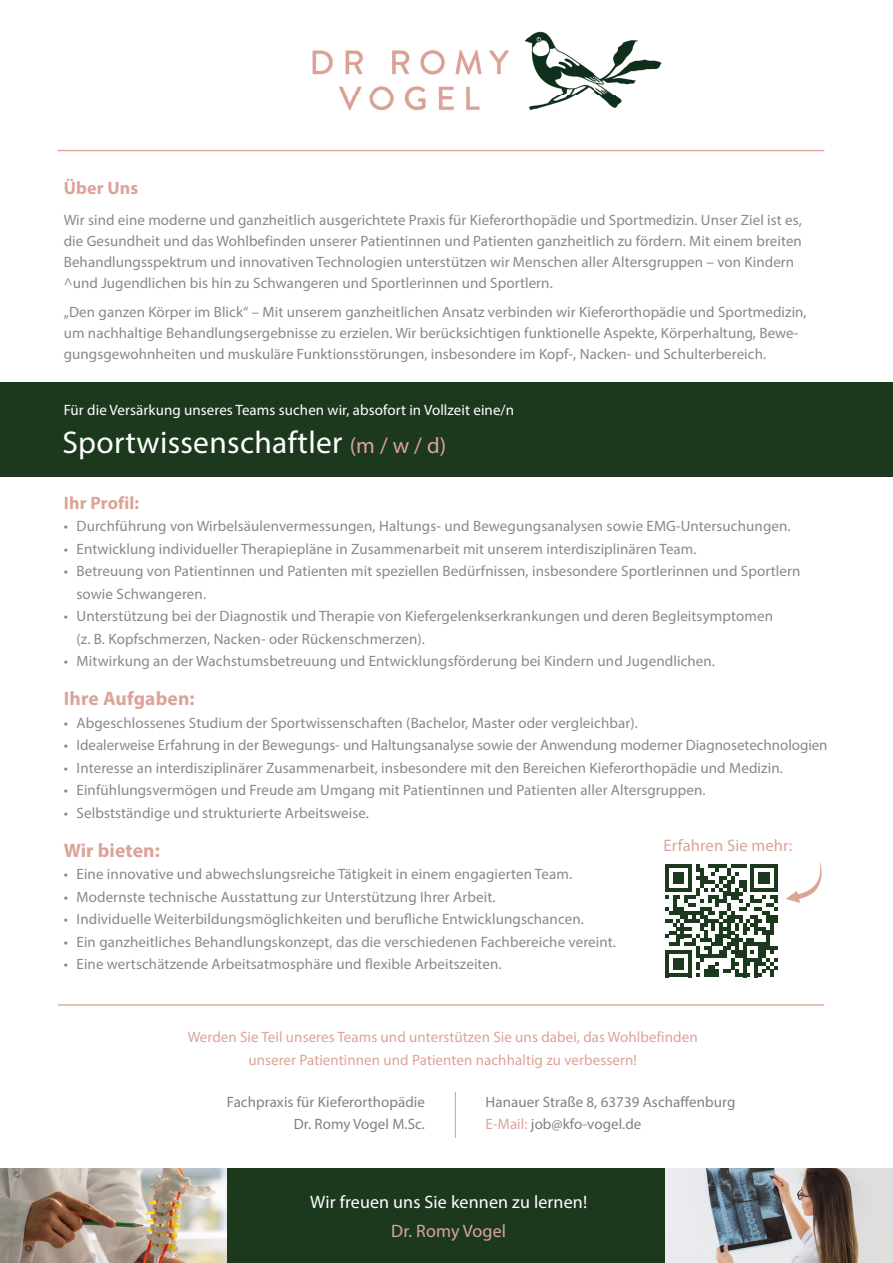
<style>
.page{position:relative;width:893px;height:1263px;background:#fff}
.page>*{position:absolute;margin:0;border:0;box-sizing:border-box;transform-origin:0 0}
.t1{font:31.5px "Myriad Pro";letter-spacing:.01em;color:#fff}
.t2{font:700 19.5px "Myriad Pro";letter-spacing:.005em;color:#dca398}
.t3{font:18px "Myriad Pro";letter-spacing:.005em;color:#fff}
.t4{font:700 18px "Myriad Pro";letter-spacing:.005em;color:#dca398}
.t5{font:18px "Myriad Pro";letter-spacing:.005em;color:#dca398}
.t6{font:16.65px "Myriad Pro";letter-spacing:.005em;color:#dca398}
.t7{font:15px/21px "Myriad Pro";letter-spacing:.005em;color:#87898a}
.t8{font:15px/22.5px "Myriad Pro";letter-spacing:.005em;color:#dca398;text-align:center}
.t9{font:15px/22.5px "Myriad Pro";letter-spacing:.005em;color:#808181;text-align:right}
.t10{font:15px "Myriad Pro";letter-spacing:.005em;color:#fff}
.s1{font-size:22.5px;color:#dca398}
.s2{color:#dca398}
</style>
<div class="page">
<div style="left:0;top:383px;width:893px;height:94px;background:#1c391e"></div>
<hr style="left:58px;top:1004px;width:766px;height:1px;background:#dca398">
<hr style="left:58px;top:150px;width:766px;height:1px;background:#dca398">
<hr style="left:455px;top:1092px;width:1px;height:45px;background:#dca398">
<div style="left:215px;top:1168px;width:455px;height:95px;background:#1c391e"></div>
<img style="left:666px;top:1168px;width:227px;height:95px">
<img style="left:0;top:1168px;width:226px;height:95px">
<svg style="left:786px;top:861px;width:36px;height:42px"></svg>
<img style="left:312px;top:31px;width:350px;height:80px">
<svg style="left:665px;top:864px;width:113px;height:113px"></svg>
<p class="t4" style="left:64px;top:176px;width:76px">Über Uns</p>
<p class="t7" style="left:64px;top:210px;width:740px">Wir sind eine moderne und ganzheitlich ausgerichtete Praxis für Kieferorthopädie und Sportmedizin. Unser Ziel ist es, die Gesundheit und das Wohlbefinden unserer Patientinnen und Patienten ganzheitlich zu fördern. Mit einem breiten Behandlungsspektrum und innovativen Technologien unterstützen wir Menschen aller Altersgruppen – von Kindern ^und Jugendlichen bis hin zu Schwangeren und Sportlerinnen und Sportlern.</p>
<p class="t7" style="left:64px;top:301px;width:744px">„Den ganzen Körper im Blick“ – Mit unserem ganzheitlichen Ansatz verbinden wir Kieferorthopädie und Sportmedizin, um nachhaltige Behandlungsergebnisse zu erzielen. Wir berücksichtigen funktionelle Aspekte, Körperhaltung, Bewe&shy;gungsgewohnheiten und muskuläre Funktionsstörungen, insbesondere im Kopf-, Nacken- und Schulterbereich.</p>
<p class="t10" style="left:64px;top:400px;width:452px">Für die Versärkung unseres Teams suchen wir, absofort in Vollzeit eine/n</p>
<h1 class="t1" style="left:62px;top:423px;width:385px">Sportwissenschaftler <span class="s1">(m / w / d)</span></h1>
<p class="t4" style="left:64px;top:491px;width:77px">Ihr Profil:</p>
<p class="t7" style="left:64px;top:515px;width:728px">• Durchführung von Wirbelsäulenvermessungen, Haltungs- und Bewegungsanalysen sowie EMG-Untersuchungen.</p>
<p class="t7" style="left:64px;top:538px;width:634px">• Entwicklung individueller Therapiepläne in Zusammenarbeit mit unserem interdisziplinären Team.</p>
<p class="t7" style="left:77px;top:559px;width:725px;line-height:22.5px;text-indent:-13px">• Betreuung von Patientinnen und Patienten mit speziellen Bedürfnissen, insbesondere Sportlerinnen und Sportlern sowie Schwangeren.</p>
<p class="t7" style="left:77px;top:604px;width:698px;line-height:22.5px;text-indent:-13px">• Unterstützung bei der Diagnostik und Therapie von Kiefergelenkserkrankungen und deren Begleitsymptomen (z. B. Kopfschmerzen, Nacken- oder Rückenschmerzen).</p>
<p class="t7" style="left:64px;top:650px;width:653px">• Mitwirkung an der Wachstumsbetreuung und Entwicklungsförderung bei Kindern und Jugendlichen.</p>
<h2 class="t2" style="left:64px;top:686px;width:132px">Ihre Aufgaben:</h2>
<p class="t7" style="left:64px;top:712px;width:576px">• Abgeschlossenes Studium der Sportwissenschaften (Bachelor, Master oder vergleichbar).</p>
<p class="t7" style="left:64px;top:734px;width:765px">• Idealerweise Erfahrung in der Bewegungs- und Haltungsanalyse sowie der Anwendung moderner Diagnosetechnologien</p>
<p class="t7" style="left:64px;top:757px;width:721px">• Interesse an interdisziplinärer Zusammenarbeit, insbesondere mit den Bereichen Kieferorthopädie und Medizin.</p>
<p class="t7" style="left:64px;top:779px;width:643px">• Einfühlungsvermögen und Freude am Umgang mit Patientinnen und Patienten aller Altersgruppen.</p>
<p class="t7" style="left:64px;top:802px;width:307px">• Selbstständige und strukturierte Arbeitsweise.</p>
<h2 class="t2" style="left:64px;top:837px;width:97px">Wir bieten:</h2>
<p class="t7" style="left:64px;top:863px;width:510px">• Eine innovative und abwechslungsreiche Tätigkeit in einem engagierten Team.</p>
<p class="t7" style="left:64px;top:886px;width:433px">• Modernste technische Ausstattung zur Unterstützung Ihrer Arbeit.</p>
<p class="t7" style="left:64px;top:908px;width:522px">• Individuelle Weiterbildungsmöglichkeiten und berufliche Entwicklungschancen.</p>
<p class="t7" style="left:64px;top:931px;width:554px">• Ein ganzheitliches Behandlungskonzept, das die verschiedenen Fachbereiche vereint.</p>
<p class="t7" style="left:64px;top:953px;width:439px">• Eine wertschätzende Arbeitsatmosphäre und flexible Arbeitszeiten.</p>
<p class="t6" style="left:663px;top:835px;width:130px">Erfahren Sie mehr:</p>
<p class="t8" style="left:188px;top:1025px;width:511px">Werden Sie Teil unseres Teams und unterstützen Sie uns dabei, das Wohlbefinden unserer Patientinnen und Patienten nachhaltig zu verbessern!</p>
<p class="t9" style="left:227px;top:1090px;width:200px">Fachpraxis für Kieferorthopädie<br>Dr. Romy Vogel M.Sc.</p>
<p class="t9" style="left:486px;top:1090px;width:251px;text-align:left">Hanauer Straße 8, 63739 Aschaffenburg<br><span class="s2">E-Mail:</span> job@kfo-vogel.de</p>
<p class="t3" style="left:310px;top:1191px;width:278px">Wir freuen uns Sie kennen zu lernen!</p>
<p class="t5" style="left:391px;top:1220px;width:116px">Dr. Romy Vogel</p>
</div>
